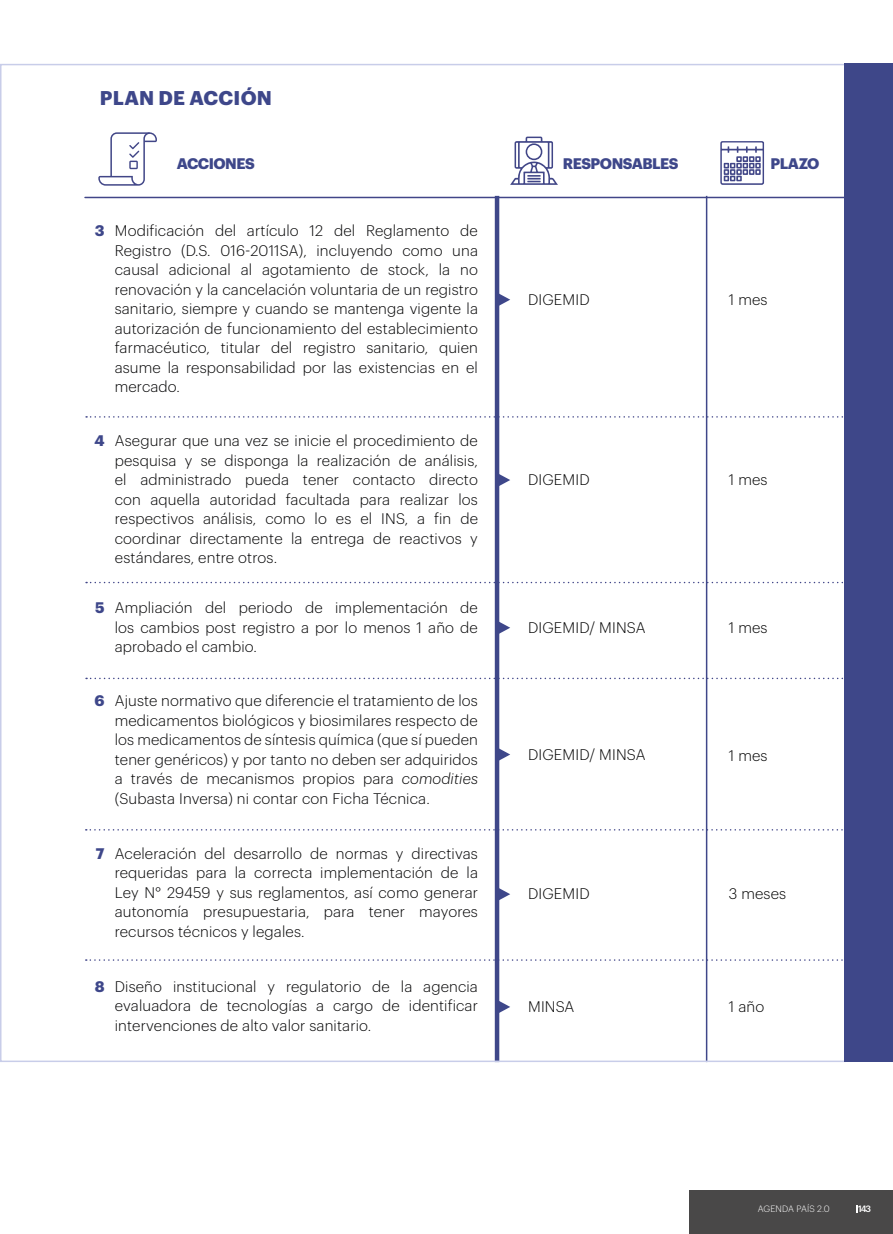
<style>
.page{position:relative;width:893px;height:1234px;background:#fff}
.page>*{position:absolute;margin:0;border:0;box-sizing:border-box;transform-origin:0 0}
.t1{font:700 19.5px "Graphik";letter-spacing:.01em;color:#3e478a}
.t2{font:300 15px/19.5px "Graphik";letter-spacing:.01em;color:#020203;text-align:justify}
.t3{font:300 15px "Graphik";letter-spacing:.01em;color:#000}
.t4{font:700 15px "Graphik";letter-spacing:-.035em;color:#3e478a}
.t5{font:300 9px "Graphik";letter-spacing:.01em;color:#fff}
.t6{font:500 9px "Graphik";color:#fff}
.s1{font-style:italic}
</style>
<div class="page">
<div style="left:689px;top:1190px;width:204px;height:43px;background:#494848"></div>
<svg style="left:98px;top:132px;width:59px;height:54px"></svg>
<svg style="left:510px;top:136px;width:48px;height:49px"></svg>
<svg style="left:720px;top:141px;width:44px;height:44px"></svg>
<hr style="left:85px;top:197px;width:763px;height:1px;background:#414688">
<svg style="left:86px;top:416px;width:757px;height:1px"></svg>
<svg style="left:86px;top:581px;width:757px;height:2px"></svg>
<svg style="left:86px;top:677px;width:757px;height:2px"></svg>
<svg style="left:86px;top:828px;width:757px;height:2px"></svg>
<svg style="left:86px;top:959px;width:757px;height:1px"></svg>
<hr style="left:706px;top:196px;width:1px;height:865px;background:#3f4789">
<hr style="left:495px;top:196px;width:4px;height:865px;background:#3f4789">
<svg style="left:499px;top:293px;width:11px;height:13px"></svg>
<svg style="left:499px;top:473px;width:11px;height:13px"></svg>
<svg style="left:499px;top:621px;width:11px;height:13px"></svg>
<svg style="left:499px;top:748px;width:11px;height:12px"></svg>
<svg style="left:499px;top:887px;width:11px;height:13px"></svg>
<svg style="left:499px;top:1000px;width:11px;height:12px"></svg>
<div style="left:844px;top:64px;width:49px;height:997px;background:#3e4789"></div>
<h1 class="t1" style="left:100px;top:83px;width:174px">PLAN DE ACCIÓN</h1>
<p class="t4" style="left:177px;top:152px;width:79px">ACCIONES</p>
<p class="t4" style="left:95px;top:219px;width:11px">3</p>
<p class="t2" style="left:115px;top:220px;width:365px">Modificación del artículo 12 del Reglamento de Registro (D.S. 016-2011SA), incluyendo como una causal adicional al agotamiento de stock, la no renovación y la cancelación voluntaria de un registro sanitario, siempre y cuando se mantenga vigente la autorización de funcionamiento del establecimiento farmacéutico, titular del registro sanitario, quien asume la responsabilidad por las existencias en el mercado.</p>
<p class="t4" style="left:94px;top:429px;width:12px">4</p>
<p class="t4" style="left:95px;top:596px;width:11px">5</p>
<p class="t4" style="left:94px;top:688px;width:12px">6</p>
<p class="t2" style="left:115px;top:429px;width:365px">Asegurar que una vez se inicie el procedimiento de pesquisa y se disponga la realización de análisis, el administrado pueda tener contacto directo con aquella autoridad facultada para realizar los respectivos análisis, como lo es el INS, a fin de coordinar directamente la entrega de reactivos y estándares, entre otros.</p>
<p class="t2" style="left:115px;top:596px;width:365px">Ampliación del periodo de implementación de los cambios post registro a por lo menos 1 año de aprobado el cambio.</p>
<p class="t2" style="left:115px;top:689px;width:365px">Ajuste normativo que diferencie el tratamiento de los medicamentos biológicos y biosimilares respecto de los medicamentos de síntesis química (que sí pueden tener genéricos) y por tanto no deben ser adquiridos a través de mecanismos propios para <span class="s1">comodities </span>(Subasta Inversa) ni contar con Ficha Técnica.</p>
<p class="t4" style="left:96px;top:841px;width:10px">7</p>
<p class="t2" style="left:115px;top:842px;width:365px">Aceleración del desarrollo de normas y directivas requeridas para la correcta implementación de la Ley N° 29459 y sus reglamentos, así como generar autonomía presupuestaria, para tener mayores recursos técnicos y legales.</p>
<p class="t4" style="left:95px;top:974px;width:11px">8</p>
<p class="t2" style="left:115px;top:975px;width:365px">Diseño institucional y regulatorio de la agencia evaluadora de tecnologías a cargo de identificar intervenciones de alto valor sanitario.</p>
<p class="t4" style="left:563px;top:152px;width:117px">RESPONSABLES</p>
<p class="t4" style="left:770px;top:152px;width:50px">PLAZO</p>
<p class="t3" style="left:528px;top:288px;width:63px">DIGEMID</p>
<p class="t3" style="left:729px;top:288px;width:40px">1 mes</p>
<p class="t3" style="left:528px;top:468px;width:63px">DIGEMID</p>
<p class="t3" style="left:729px;top:468px;width:40px">1 mes</p>
<p class="t3" style="left:528px;top:616px;width:119px">DIGEMID/ MINSA</p>
<p class="t3" style="left:729px;top:616px;width:40px">1 mes</p>
<p class="t3" style="left:528px;top:743px;width:119px">DIGEMID/ MINSA</p>
<p class="t3" style="left:729px;top:744px;width:40px">1 mes</p>
<p class="t3" style="left:528px;top:882px;width:63px">DIGEMID</p>
<p class="t3" style="left:729px;top:882px;width:59px">3 meses</p>
<p class="t3" style="left:528px;top:995px;width:48px">MINSA</p>
<p class="t3" style="left:729px;top:995px;width:37px">1 año</p>
<p class="t5" style="left:758px;top:1201px;width:73px">AGENDA PAÍS 2.0</p>
<p class="t6" style="left:858px;top:1201px;width:14px">143</p>
</div>
